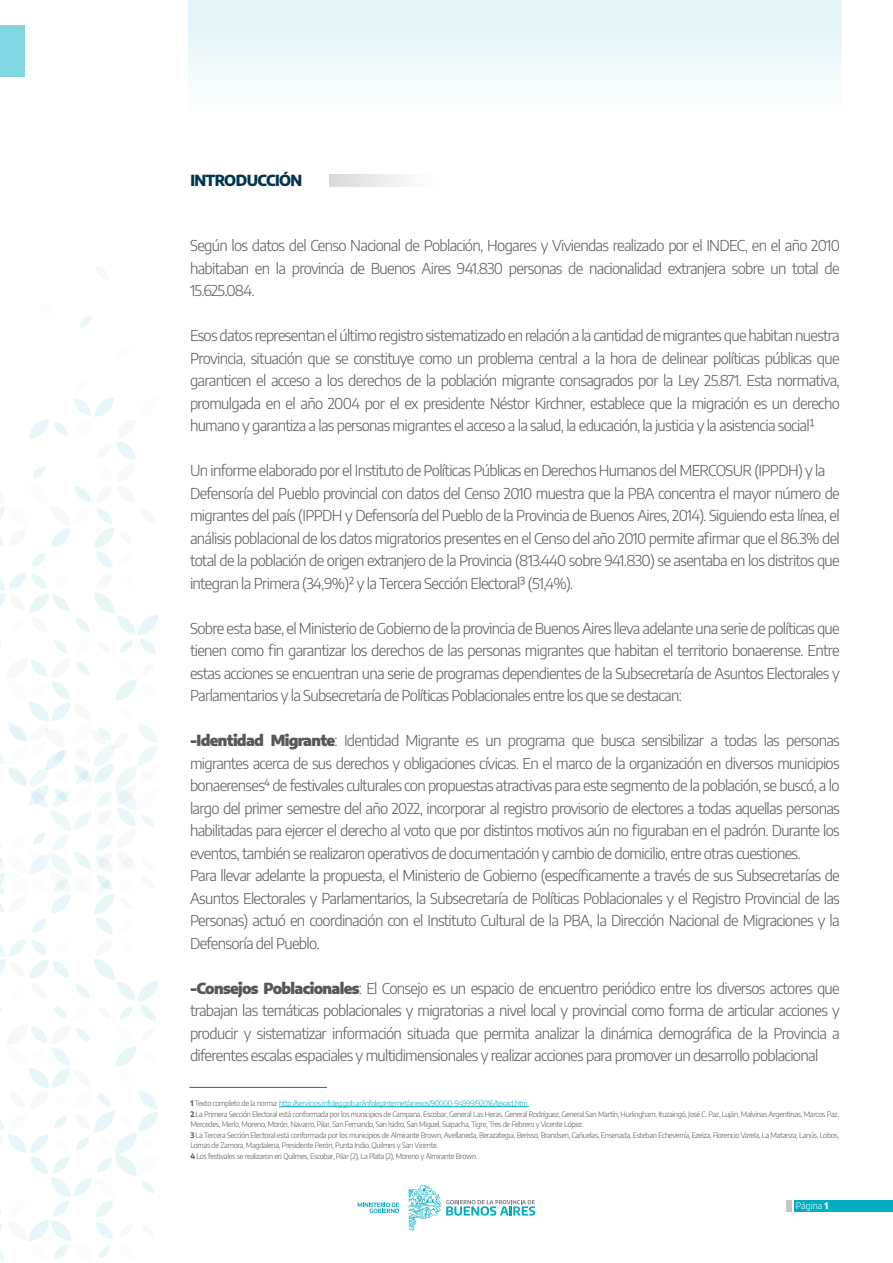
<style>
.page{position:relative;width:893px;height:1263px;background:#fff}
.page>*{position:absolute;margin:0;border:0;box-sizing:border-box;transform-origin:0 0}
.t1{font:300 15px/22.5px "Encode Sans";letter-spacing:-.045em;color:#575756;text-align:justify}
.t2{font:800 15px "Encode Sans";letter-spacing:-.04em;color:#00354e}
.t3{font:300 9px "Encode Sans";color:#fff}
.t4{font:300 7.5px/10.5px "Encode Sans";letter-spacing:-.04em;color:#575756}
.s1{font-weight:900}
.s2{font-weight:700}
.s3{color:#00adc1}
.s4{font-weight:800}
</style>
<div class="page">
<div style="left:189px;top:0;width:653px;height:114px;background:linear-gradient(to bottom,#e1f5f7,#fcfefe)"></div>
<svg style="left:80px;top:315px;width:12px;height:13px"></svg>
<svg style="left:0;top:397px;width:158px;height:864px"></svg>
<div style="left:794px;top:1200px;width:99px;height:12px;background:#00adc1"></div>
<div style="left:787px;top:1200px;width:5px;height:12px;background:#c6c6c5"></div>
<div style="left:0;top:25px;width:25px;height:52px;background:#80d6e0"></div>
<svg style="left:358px;top:1202px;width:41px;height:11px"></svg>
<svg style="left:409px;top:1184px;width:126px;height:47px"></svg>
<hr style="left:189px;top:1087px;width:138px;height:1px;background:#575756">
<svg style="left:329px;top:174px;width:75px;height:13px"></svg>
<hr style="left:279px;top:1106px;width:250px;height:1px;background:#00adc1">
<p class="t2" style="left:190px;top:169px;width:114px">INTRODUCCIÓN</p>
<p class="t1" style="left:190px;top:234px;width:651px">Según los datos del Censo Nacional de Población, Hogares y Viviendas realizado por el INDEC, en el año 2010 habitaban en la provincia de Buenos Aires 941.830 personas de nacionalidad extranjera sobre un total de 15.625.084.</p>
<p class="t1" style="left:190px;top:324px;width:651px">Esos datos representan el último registro sistematizado en relación a la cantidad de migrantes que habitan nuestra Provincia, situación que se constituye como un problema central a la hora de delinear políticas públicas que garanticen el acceso a los derechos de la población migrante consagrados por la Ley 25.871. Esta normativa, promulgada en el año 2004 por el ex presidente Néstor Kirchner, establece que la migración es un derecho humano y garantiza a las personas migrantes el acceso a la salud, la educación, la justicia y la asistencia social1</p>
<p class="t1" style="left:190px;top:459px;width:651px;text-align:left">Un informe elaborado por el Instituto de Políticas Públicas en Derechos Humanos del MERCOSUR (IPPDH) y la Defensoría del Pueblo provincial con datos del Censo 2010 muestra que la PBA concentra el mayor número de migrantes del país (IPPDH y Defensoría del Pueblo de la Provincia de Buenos Aires, 2014). Siguiendo esta línea, el análisis poblacional de los datos migratorios presentes en el Censo del año 2010 permite afirmar que el 86.3% del total de la población de origen extranjero de la Provincia (813.440 sobre 941.830) se asentaba en los distritos que integran la Primera (34,9%)2 y la Tercera Sección Electoral3 (51,4%).</p>
<p class="t1" style="left:190px;top:616px;width:651px">Sobre esta base, el Ministerio de Gobierno de la provincia de Buenos Aires lleva adelante una serie de políticas que tienen como fin garantizar los derechos de las personas migrantes que habitan el territorio bonaerense. Entre estas acciones se encuentran una serie de programas dependientes de la Subsecretaría de Asuntos Electorales y Parlamentarios y la Subsecretaría de Políticas Poblacionales entre los que se destacan:</p>
<p class="t1" style="left:190px;top:729px;width:651px;text-align:left"><span class="s1">-Identidad Migrante</span>: Identidad Migrante es un programa que busca sensibilizar a todas las personas migrantes acerca de sus derechos y obligaciones cívicas. En el marco de la organización en diversos municipios bonaerenses4 de festivales culturales con propuestas atractivas para este segmento de la población, se buscó, a lo largo del primer semestre del año 2022, incorporar al registro provisorio de electores a todas aquellas personas habilitadas para ejercer el derecho al voto que por distintos motivos aún no figuraban en el padrón. Durante los eventos, también se realizaron operativos de documentación y cambio de domicilio, entre otras cuestiones.<br>Para llevar adelante la propuesta, el Ministerio de Gobierno (específicamente a través de sus Subsecretarías de Asuntos Electorales y Parlamentarios, la Subsecretaría de Políticas Poblacionales y el Registro Provincial de las Personas) actuó en coordinación con el Instituto Cultural de la PBA, la Dirección Nacional de Migraciones y la Defensoría del Pueblo.</p>
<p class="t1" style="left:190px;top:976px;width:651px"><span class="s1">-Consejos Poblacionales</span>: El Consejo es un espacio de encuentro periódico entre los diversos actores que trabajan las temáticas poblacionales y migratorias a nivel local y provincial como forma de articular acciones y producir y sistematizar información situada que permita analizar la dinámica demográfica de la Provincia a diferentes escalas espaciales y multidimensionales y realizar acciones para promover un desarrollo poblacional</p>
<p class="t4" style="left:190px;top:1098px;width:650px"><span class="s2">1</span> Texto completo de la norma: <span class="s3">http://servicios.infoleg.gob.ar/infolegInternet/anexos/90000-94999/92016/texact.htm<br></span><span class="s2">2</span> La Primera Sección Electoral está conformada por los municipios de Campana, Escobar, General Las Heras, General Rodríguez, General San Martín, Hurlingham, Ituzaingó, José C. Paz, Luján, Malvinas Argentinas, Marcos Paz, Mercedes, Merlo, Moreno, Morón, Navarro, Pilar, San Fernando, San Isidro, San Miguel, Suipacha, Tigre, Tres de Febrero y Vicente López.<br><span class="s2">3</span> La Tercera Sección Electoral está conformada por los municipios de Almirante Brown, Avellaneda, Berazategui, Berisso, Brandsen, Cañuelas, Ensenada, Esteban Echeverría, Ezeiza, Florencio Varela, La Matanza, Lanús, Lobos, Lomas de Zamora, Magdalena, Presidente Perón, Punta Indio, Quilmes y San Vicente.<br><span class="s2">4</span> Los festivales se realizaron en Quilmes, Escobar, Pilar (2), La Plata (2), Moreno y Almirante Brown.</p>
<p class="t3" style="left:796px;top:1199px;width:34px">Página <span class="s4">1</span></p>
</div>
